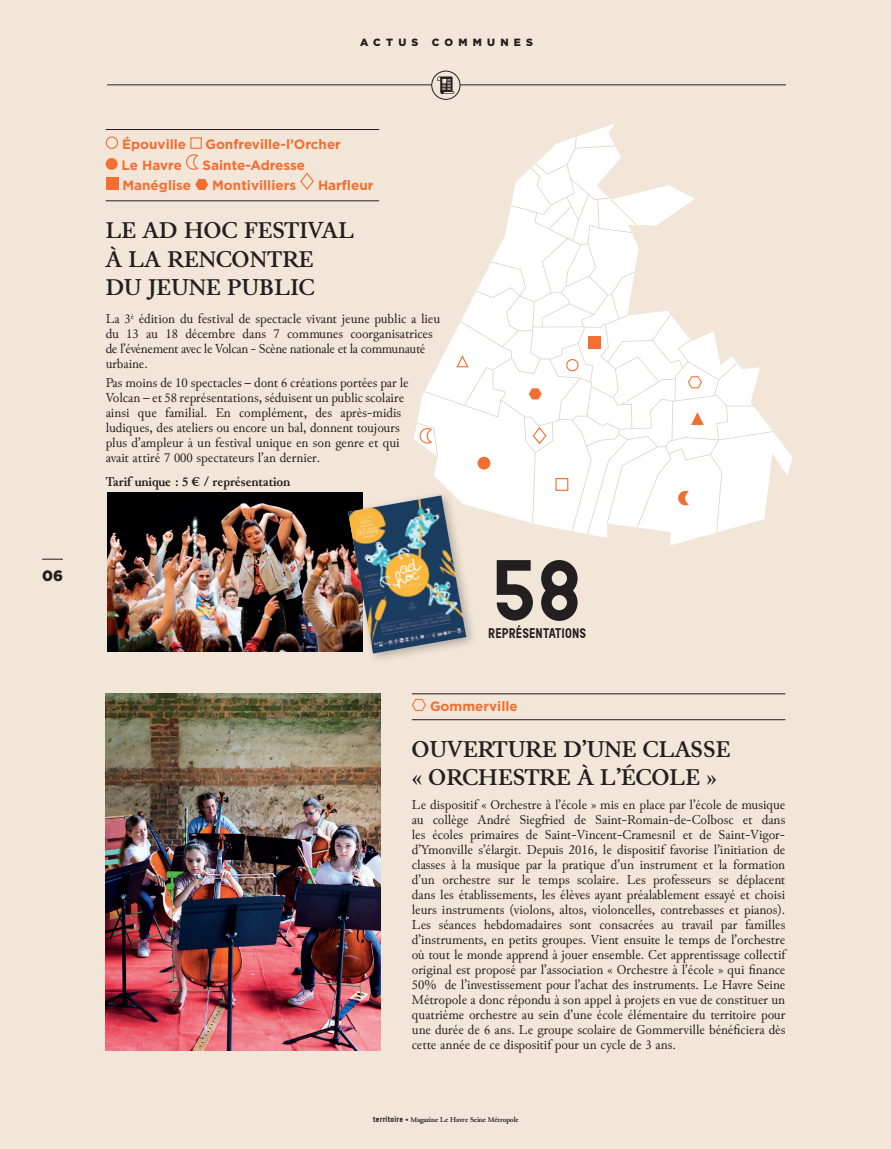
<style>
.page{position:relative;width:891px;height:1149px;background:#f2e6d8}
.page>*{position:absolute;margin:0;border:0;box-sizing:border-box;transform-origin:0 0}
.t1{font:700 81.6px "Reglo";color:#231f20}
.t2{font:700 24px/28.5px "Junicode";color:#231f20}
.t3{font:900 15px "Gotham HTF";color:#231f20}
.t4{font:13.5px/15px "Junicode";color:#231f20}
.t5{font:700 13.5px "Gotham HTF";color:#f36e31}
.t6{font:700 13.5px "Junicode";color:#231f20}
.t7{font:700 13.2px "Reglo";letter-spacing:.01em;color:#231f20;scale:.96 1}
.t8{font:900 10.5px "Gotham HTF";letter-spacing:.5em;color:#231f20}
.t9{font:700 7.5px "Junicode";letter-spacing:-.01em;color:#231f20}
.s1{font-family:"Reglo"}
</style>
<div class="page">
<svg style="left:577px;top:124px;width:215px;height:352px"></svg>
<hr style="left:412px;top:693px;width:373px;height:1px;background:#231f20">
<hr style="left:412px;top:719px;width:373px;height:1px;background:#231f20">
<svg style="left:412px;top:698px;width:14px;height:13px"></svg>
<hr style="left:106px;top:129px;width:273px;height:1px;background:#231f20">
<hr style="left:106px;top:201px;width:273px;height:1px;background:#231f20">
<div style="left:106px;top:136px;width:12px;height:13px;border:1px solid #f36e31;border-radius:50%"></div>
<div style="left:190px;top:137px;width:12px;height:12px;border:1px solid #f36e31"></div>
<div style="left:106px;top:158px;width:12px;height:12px;background:#f36e31;border-radius:50%"></div>
<svg style="left:186px;top:154px;width:13px;height:16px"></svg>
<div style="left:106px;top:177px;width:12px;height:13px;background:#f36e31"></div>
<svg style="left:195px;top:179px;width:13px;height:11px"></svg>
<svg style="left:300px;top:172px;width:14px;height:18px"></svg>
<img style="left:106px;top:693px;width:274px;height:358px">
<img style="left:107px;top:493px;width:236px;height:158px">
<div style="left:343px;top:490px;width:134px;height:174px;background:#231f20;opacity:.3"></div>
<svg style="left:348px;top:137px;width:425px;height:516px"></svg>
<img style="left:348px;top:495px;width:118px;height:158px">
<svg style="left:42px;top:559px;width:21px;height:1px"></svg>
<hr style="left:107px;top:85px;width:679px;height:1px;background:#231f20">
<div style="left:432px;top:71px;width:28px;height:28px;background:#f2e6d8;border-radius:50%"></div>
<div style="left:432px;top:71px;width:28px;height:29px;border:1px solid #231f20;border-radius:50%"></div>
<svg style="left:437px;top:76px;width:17px;height:18px"></svg>
<p class="t3" style="left:42px;top:567px;width:22px">06</p>
<p class="t8" style="left:360px;top:37px;width:60px">ACTUS</p>
<p class="t8" style="left:432px;top:37px;width:103px">COMMUNES</p>
<p class="t5" style="left:122px;top:136px;width:66px">Épouville</p>
<p class="t5" style="left:205px;top:136px;width:137px">Gonfreville-l’Orcher</p>
<p class="t5" style="left:122px;top:157px;width:62px">Le Havre</p>
<p class="t5" style="left:203px;top:157px;width:104px">Sainte-Adresse</p>
<p class="t5" style="left:122px;top:177px;width:70px">Manéglise</p>
<p class="t5" style="left:212px;top:177px;width:85px">Montivilliers</p>
<p class="t5" style="left:318px;top:177px;width:57px">Harfleur</p>
<h2 class="t2" style="left:106px;top:217px;width:250px">LE AD HOC FESTIVAL<br>À LA RENCONTRE<br>DU JEUNE PUBLIC</h2>
<p class="t4" style="left:106px;top:312px;width:336px">La 3<sup>è</sup> édition du festival de spectacle vivant jeune public a lieu du 13 au 18 décembre dans 7 communes coorganisatrices de l’événement avec le Volcan - Scène nationale et la communauté urbaine.</p>
<p class="t4" style="left:106px;top:376px;width:305px">Pas moins de 10 spectacles – dont 6 créations portées par le Volcan – et 58 représentations, séduisent un public scolaire ainsi que familial. En complément, des après-midis ludiques, des ateliers ou encore un bal, donnent toujours plus d’ampleur à un festival unique en son genre et qui avait attiré 7 000 spectateurs l’an dernier.</p>
<p class="t6" style="left:106px;top:472px;width:186px">Tarif unique : 5 € / représentation</p>
<h1 class="t1" style="left:493px;top:543px;width:91px">58</h1>
<p class="t7" style="left:488px;top:625px;width:103px">REPRÉSENTATIONS</p>
<p class="t5" style="left:430px;top:698px;width:89px">Gommerville</p>
<h2 class="t2" style="left:412px;top:735px;width:320px">OUVERTURE D’UNE CLASSE « ORCHESTRE À L’ÉCOLE »</h2>
<p class="t4" style="left:412px;top:797px;width:375px;text-align:justify">Le dispositif « Orchestre à l’école » mis en place par l’école de musique au collège André Siegfried de Saint-Romain-de-Colbosc et dans les écoles primaires de Saint-Vincent-Cramesnil et de Saint-Vigor&shy;d’Ymonville s’élargit. Depuis 2016, le dispositif favorise l’initiation de classes à la musique par la pratique d’un instrument et la formation d’un orchestre sur le temps scolaire. Les professeurs se déplacent dans les établissements, les élèves ayant préalablement essayé et choisi leurs instruments (violons, altos, violoncelles, contrebasses et pianos).<br>Les séances hebdomadaires sont consacrées au travail par familles d’instruments, en petits groupes. Vient ensuite le temps de l’orchestre où tout le monde apprend à jouer ensemble. Cet apprentissage collectif original est proposé par l’association « Orchestre à l’école » qui finance 50% de l’investissement pour l’achat des instruments. Le Havre Seine Métropole a donc répondu à son appel à projets en vue de constituer un quatrième orchestre au sein d’une école élémentaire du territoire pour une durée de 6 ans. Le groupe scolaire de Gommerville bénéficiera dès cette année de ce dispositif pour un cycle de 3 ans.</p>
<p class="t9" style="left:373px;top:1114px;width:147px"><span class="s1">territoire •</span> Magazine Le Havre Seine Métropole</p>
</div>
